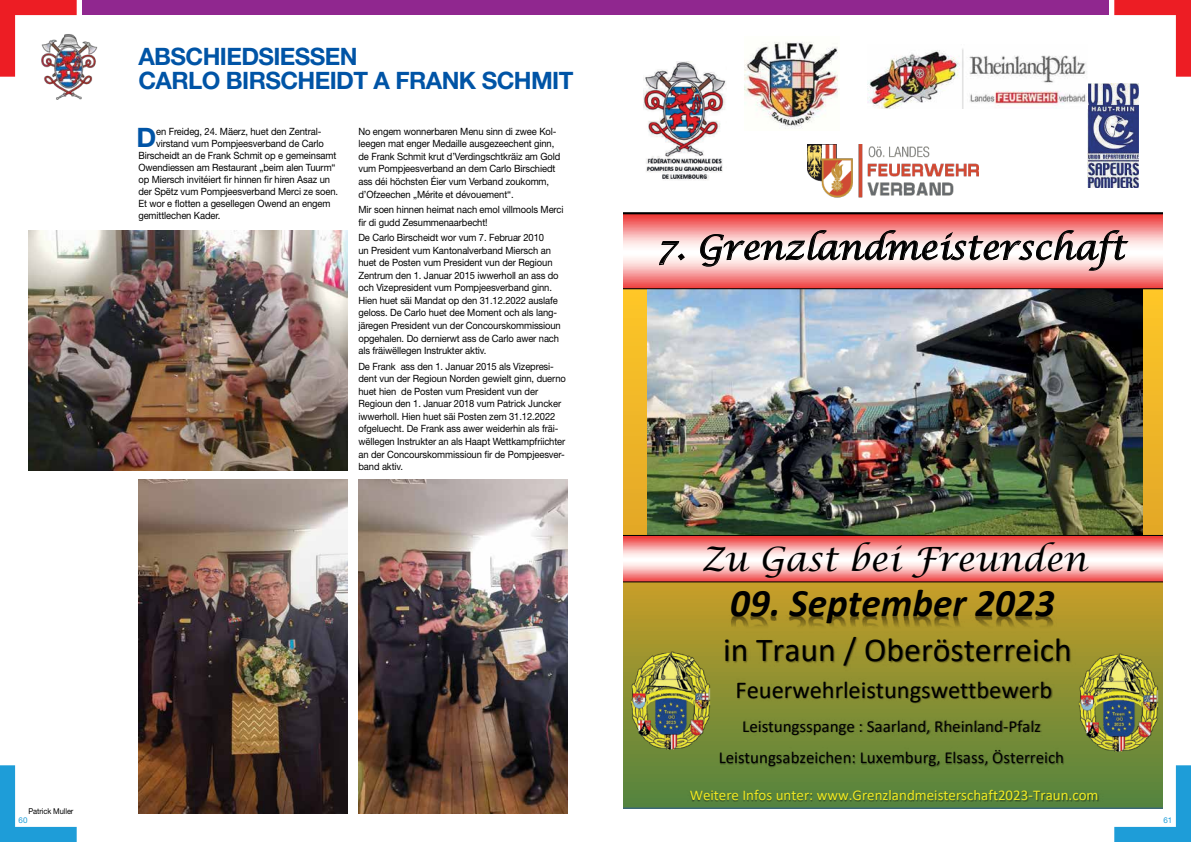
<style>
.page{position:relative;width:1191px;height:842px;background:#fff}
.page>*{position:absolute;margin:0;border:0;box-sizing:border-box;transform-origin:0 0}
.t1{font:italic 700 39.1px "Calibri";color:#000}
.t2{font:italic 33.5px "Lucida Calligraphy";color:#000}
.t3{font:33.5px "Calibri";color:#000}
.t4{font:700 26.8px "Helvetica Neue LT Std";color:#0054a6}
.t5{font:24.2px "Calibri";color:#000}
.t6{font:700 24px/24px "Helvetica Neue LT Std";letter-spacing:-.025em;color:#0054a6}
.t7{font:16.7px/31.8px "Calibri";color:#000;text-align:center}
.t8{font:14.9px "Calibri";color:#efe922}
.t9{font:10px/12.6px "Helvetica Neue LT Std";letter-spacing:-.01em;color:#000;scale:.94 1}
.t10{font:8px "Helvetica Neue LT Std";letter-spacing:-.01em;color:#000;scale:.94 1}
.t11{font:8px "Helvetica Neue LT Std";color:#1e9dd8}
</style>
<div class="page">
<img style="left:44px;top:41px;width:54px;height:59px">
<img style="left:28px;top:230px;width:319px;height:240px">
<img style="left:358px;top:480px;width:209px;height:334px">
<img style="left:138px;top:480px;width:209px;height:334px">
<svg style="left:624px;top:289px;width:538px;height:520px;background:#b09b2d"></svg>
<img style="left:647px;top:289px;width:495px;height:246px">
<svg style="left:624px;top:214px;width:538px;height:75px"></svg>
<svg style="left:624px;top:535px;width:538px;height:47px"></svg>
<img style="left:706px;top:615px;width:396px;height:13px">
<img style="left:701px;top:628px;width:413px;height:43px">
<img style="left:719px;top:674px;width:359px;height:43px">
<img style="left:731px;top:715px;width:331px;height:26px">
<img style="left:707px;top:741px;width:378px;height:37px">
<img style="left:683px;top:785px;width:422px;height:24px">
<img style="left:630px;top:652px;width:80px;height:97px">
<img style="left:1078px;top:654px;width:80px;height:98px">
<img style="left:624px;top:42px;width:538px;height:172px">
<img style="left:868px;top:44px;width:219px;height:64px">
<svg style="left:0;top:765px;width:77px;height:77px"></svg>
<svg style="left:1114px;top:765px;width:77px;height:77px"></svg>
<img style="left:0;top:0;width:77px;height:77px">
<svg style="left:1114px;top:0;width:77px;height:77px"></svg>
<div style="left:82px;top:0;width:1026px;height:15px;background:#90278f"></div>
<h3 class="t6" style="left:138px;top:44px;width:436px">ABSCHIEDSIESSEN<br>CARLO BIRSCHEIDT A FRANK SCHMIT</h3>
<h3 class="t4" style="left:136px;top:121px;width:21px">D</h3>
<p class="t9" style="left:156px;top:125px;width:177px">en Freideg, 24. Mäerz, huet den Zentral-</p>
<p class="t9" style="left:358px;top:125px;width:216px">No engem wonnerbaren Menu sinn di zwee Kol&shy;leegen mat enger Medaille ausgezeechent ginn, de Frank Schmit krut d’Verdingschtkräiz am Gold vum Pompjeesverband an dem Carlo Birschiedt ass déi höchsten Éier vum Verband zoukomm, d’Ofzeechen „Mérite et dévouement“.</p>
<p class="t9" style="left:358px;top:203px;width:220px">Mir soen hinnen heimat nach emol villmools Merci fir di gudd Zesummenaarbecht!</p>
<p class="t9" style="left:358px;top:231px;width:217px">De Carlo Birscheidt wor vum 7. Februar 2010<br>un President vum Kantonalverband Miersch an huet de Posten vum President vun der Regioun Zentrum den 1. Januar 2015 iwwerholl an ass do och Vizepresident vum Pompjeesverband ginn.<br>Hien huet säi Mandat op den 31.12.2022 auslafe geloss. De Carlo huet dee Moment och als lang&shy;järegen President vun der Concourskommissioun opgehalen. Do dernierwt ass de Carlo awer nach als fräiwëllegen Instrukter aktiv.</p>
<p class="t9" style="left:358px;top:359px;width:222px">De Frank ass den 1. Januar 2015 als Vizepresi&shy;dent vun der Regioun Norden gewielt ginn, duerno huet hien de Posten vum President vun der Regioun den 1. Januar 2018 vum Patrick Juncker iwwerholl. Hien huet säi Posten zem 31.12.2022 ofgeluecht. De Frank ass awer weiderhin als fräi&shy;wëllegen Instrukter an als Haapt Wettkampfriichter an der Concourskommissioun fir de Pompjeesver&shy;band aktiv.</p>
<p class="t9" style="left:156px;top:137px;width:180px">virstand vum Pompjeesverband de Carlo</p>
<p class="t9" style="left:138px;top:149px;width:212px">Birscheidt an de Frank Schmit op e gemeinsamt</p>
<p class="t9" style="left:138px;top:161px;width:211px">Owendiessen am Restaurant „beim alen Tuurm“</p>
<p class="t9" style="left:138px;top:173px;width:205px">op Miersch invitéiert fir hinnen fir hiren Asaz un</p>
<p class="t9" style="left:138px;top:185px;width:214px">der Spëtz vum Pompjeesverband Merci ze soen.</p>
<p class="t9" style="left:138px;top:197px;width:206px">Et wor e flotten a gesellegen Owend an engem</p>
<p class="t9" style="left:138px;top:209px;width:89px">gemittlechen Kader.</p>
<p class="t10" style="left:28px;top:806px;width:49px">Patrick Muller</p>
<h2 class="t2" style="left:657px;top:227px;width:470px">7. Grenzlandmeisterschaft</h2>
<h2 class="t2" style="left:702px;top:538px;width:387px">Zu Gast bei Freunden</h2>
<h1 class="t1" style="left:730px;top:575px;width:326px">09. September 2023</h1>
<h2 class="t3" style="left:723px;top:627px;width:350px">in Traun / Oberösterreich</h2>
<h3 class="t5" style="left:735px;top:674px;width:318px">Feuerwehrleistungswettbewerb</h3>
<h3 class="t7" style="left:718px;top:710px;width:347px">Leistungsspange : Saarland, Rheinland-Pfalz<br>Leistungsabzeichen: Luxemburg, Elsass, Österreich</h3>
<h3 class="t8" style="left:689px;top:785px;width:410px">Weitere Infos unter: www.Grenzlandmeisterschaft2023-Traun.com</h3>
<p class="t11" style="left:19px;top:816px;width:10px">60</p>
<p class="t11" style="left:1163px;top:816px;width:10px">61</p>
</div>
